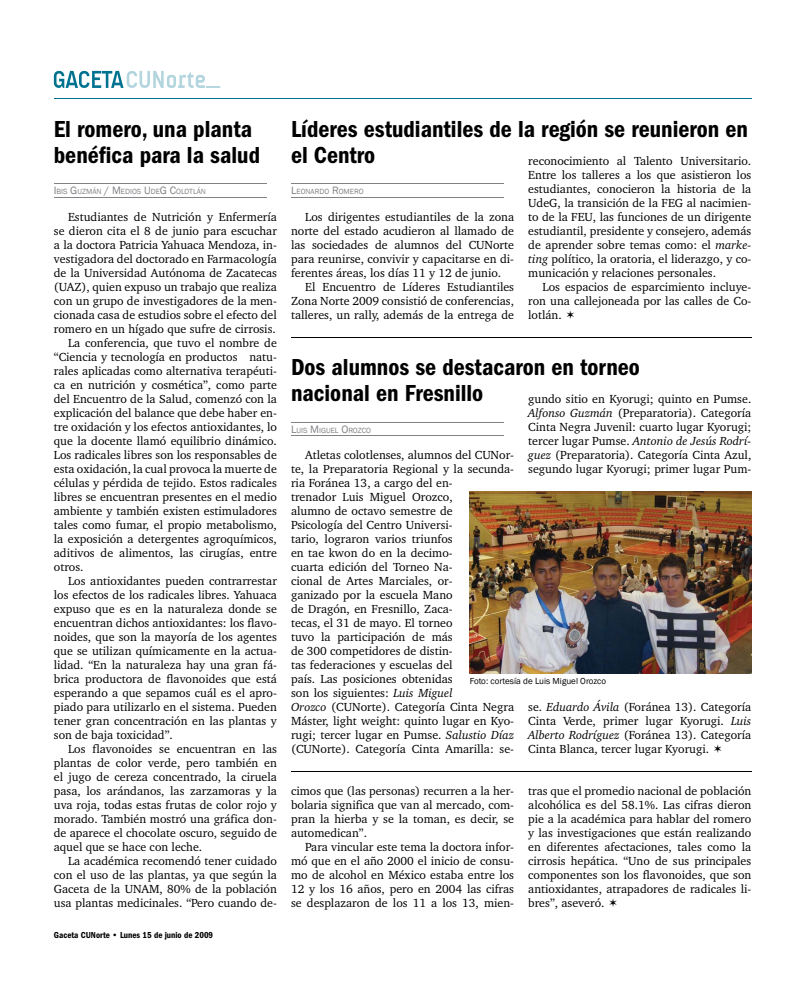
<style>
.page{position:relative;width:808px;height:1007px;background:#fff}
.page>*{position:absolute;margin:0;border:0;box-sizing:border-box;transform-origin:0 0}
.t1{font:24px/26px "ITC Franklin Gothic Std Dm Cd";color:#000}
.t2{font:12px/14px "Charter BT";color:#000;text-align:justify}
.t3{font:9px "ITC Franklin Gothic Std Dm Cd";color:#000}
.t4{font:9px "Franklin Gothic";color:#000}
.t5{font:7.7px "Franklin Gothic";color:#808285}
.s1{font-style:italic}
.s2{font-size:11px}
.s3{font-family:"ITC Franklin Gothic Std";font-weight:600}
</style>
<div class="page">
<hr style="left:54px;top:98px;width:697px;height:1px;background:#00728f">
<hr style="left:291px;top:337px;width:460px;height:1px;background:#000">
<hr style="left:291px;top:771px;width:460px;height:1px;background:#000">
<img style="left:470px;top:491px;width:281px;height:182px">
<hr style="left:291px;top:421px;width:213px;height:1px;background:#808285">
<hr style="left:291px;top:435px;width:213px;height:1px;background:#808285">
<hr style="left:54px;top:183px;width:212px;height:1px;background:#808285">
<hr style="left:291px;top:183px;width:213px;height:1px;background:#808285">
<hr style="left:54px;top:197px;width:212px;height:1px;background:#808285">
<hr style="left:291px;top:197px;width:213px;height:1px;background:#808285">
<svg style="left:54px;top:71px;width:166px;height:17px"></svg>
<h1 class="t1" style="left:54px;top:117px;width:208px">El romero, una planta benéfica para la salud</h1>
<h1 class="t1" style="left:291px;top:117px;width:458px">Líderes estudiantiles de la región se reunieron en el Centro</h1>
<p class="t2" style="left:528px;top:155px;width:225px">reconocimiento al Talento Universitario.<br>Entre los talleres a los que asistieron los estudiantes, conocieron la historia de la UdeG, la transición de la FEG al nacimien&shy;to de la FEU, las funciones de un dirigente estudiantil, presidente y consejero, además de aprender sobre temas como: el <span class="s1">marke&shy;ting</span> político, la oratoria, el liderazgo, y co&shy;municación y relaciones personales.</p>
<p class="t2" style="left:528px;top:281px;width:225px;text-indent:14px">Los espacios de esparcimiento incluye&shy;ron una callejoneada por las calles de Co&shy;lotlán.</p>
<p class="t5" style="left:54px;top:187px;width:154px"><span class="s2">I</span>BIS <span class="s2">G</span>UZMÁN <span class="s2">/ M</span>EDIOS <span class="s2">U</span>DE<span class="s2">G C</span>OLOTLÁN</p>
<p class="t5" style="left:291px;top:187px;width:74px"><span class="s2">L</span>EONARDO <span class="s2">R</span>OMERO</p>
<p class="t2" style="left:68px;top:211px;width:210px">Estudiantes de Nutrición y Enfermería</p>
<p class="t2" style="left:54px;top:225px;width:225px">se dieron cita el 8 de junio para escuchar</p>
<p class="t2" style="left:54px;top:239px;width:225px">a la doctora Patricia Yahuaca Mendoza, in-</p>
<p class="t2" style="left:54px;top:253px;width:225px">vestigadora del doctorado en Farmacología</p>
<p class="t2" style="left:54px;top:267px;width:225px">de la Universidad Autónoma de Zacatecas</p>
<p class="t2" style="left:54px;top:281px;width:225px">(UAZ), quien expuso un trabajo que realiza</p>
<p class="t2" style="left:54px;top:295px;width:225px">con un grupo de investigadores de la men-</p>
<p class="t2" style="left:54px;top:309px;width:225px">cionada casa de estudios sobre el efecto del</p>
<p class="t2" style="left:54px;top:323px;width:223px">romero en un hígado que sufre de cirrosis.</p>
<p class="t2" style="left:68px;top:337px;width:210px">La conferencia, que tuvo el nombre de</p>
<p class="t2" style="left:54px;top:351px;width:225px">“Ciencia y tecnología en productos natu-</p>
<p class="t2" style="left:54px;top:365px;width:225px">rales aplicadas como alternativa terapéuti-</p>
<p class="t2" style="left:54px;top:379px;width:225px">ca en nutrición y cosmética”, como parte</p>
<p class="t2" style="left:54px;top:393px;width:225px">del Encuentro de la Salud, comenzó con la</p>
<p class="t2" style="left:54px;top:407px;width:225px">explicación del balance que debe haber en-</p>
<p class="t2" style="left:54px;top:421px;width:225px">tre oxidación y los efectos antioxidantes, lo</p>
<p class="t2" style="left:54px;top:435px;width:225px">que la docente llamó equilibrio dinámico.</p>
<p class="t2" style="left:54px;top:449px;width:225px">Los radicales libres son los responsables de</p>
<p class="t2" style="left:54px;top:463px;width:225px">esta oxidación, la cual provoca la muerte de</p>
<p class="t2" style="left:54px;top:477px;width:225px">células y pérdida de tejido. Estos radicales</p>
<p class="t2" style="left:54px;top:491px;width:225px">libres se encuentran presentes en el medio</p>
<p class="t2" style="left:54px;top:505px;width:225px">ambiente y también existen estimuladores</p>
<p class="t2" style="left:54px;top:519px;width:225px">tales como fumar, el propio metabolismo,</p>
<p class="t2" style="left:54px;top:533px;width:225px">la exposición a detergentes agroquímicos,</p>
<p class="t2" style="left:54px;top:547px;width:225px">aditivos de alimentos, las cirugías, entre</p>
<p class="t2" style="left:54px;top:561px;width:31px">otros.</p>
<p class="t2" style="left:68px;top:575px;width:210px">Los antioxidantes pueden contrarrestar</p>
<p class="t2" style="left:54px;top:589px;width:225px">los efectos de los radicales libres. Yahuaca</p>
<p class="t2" style="left:54px;top:603px;width:225px">expuso que es en la naturaleza donde se</p>
<p class="t2" style="left:54px;top:617px;width:225px">encuentran dichos antioxidantes: los flavo-</p>
<p class="t2" style="left:54px;top:631px;width:225px">noides, que son la mayoría de los agentes</p>
<p class="t2" style="left:54px;top:645px;width:225px">que se utilizan químicamente en la actua-</p>
<p class="t2" style="left:54px;top:659px;width:225px">lidad. “En la naturaleza hay una gran fá-</p>
<p class="t2" style="left:54px;top:673px;width:225px">brica productora de flavonoides que está</p>
<p class="t2" style="left:54px;top:687px;width:225px">esperando a que sepamos cuál es el apro-</p>
<p class="t2" style="left:54px;top:701px;width:225px">piado para utilizarlo en el sistema. Pueden</p>
<p class="t2" style="left:54px;top:715px;width:225px">tener gran concentración en las plantas y</p>
<p class="t2" style="left:54px;top:729px;width:120px">son de baja toxicidad”.</p>
<p class="t2" style="left:68px;top:743px;width:210px">Los flavonoides se encuentran en las</p>
<p class="t2" style="left:54px;top:757px;width:225px">plantas de color verde, pero también en</p>
<p class="t2" style="left:54px;top:771px;width:225px">el jugo de cereza concentrado, la ciruela</p>
<p class="t2" style="left:54px;top:785px;width:225px">pasa, los arándanos, las zarzamoras y la</p>
<p class="t2" style="left:54px;top:799px;width:225px">uva roja, todas estas frutas de color rojo y</p>
<p class="t2" style="left:54px;top:813px;width:225px">morado. También mostró una gráfica don-</p>
<p class="t2" style="left:54px;top:827px;width:225px">de aparece el chocolate oscuro, seguido de</p>
<p class="t2" style="left:54px;top:841px;width:150px">aquel que se hace con leche.</p>
<p class="t2" style="left:68px;top:855px;width:210px">La académica recomendó tener cuidado</p>
<p class="t2" style="left:54px;top:869px;width:225px">con el uso de las plantas, ya que según la</p>
<p class="t2" style="left:54px;top:883px;width:225px">Gaceta de la UNAM, 80% de la población</p>
<p class="t2" style="left:54px;top:897px;width:225px">usa plantas medicinales. “Pero cuando de-</p>
<p class="t2" style="left:291px;top:211px;width:225px;text-indent:14px">Los dirigentes estudiantiles de la zona norte del estado acudieron al llamado de las sociedades de alumnos del CUNorte para reunirse, convivir y capacitarse en di&shy;ferentes áreas, los días 11 y 12 de junio.</p>
<p class="t2" style="left:291px;top:281px;width:225px;text-indent:14px">El Encuentro de Líderes Estudiantiles Zona Norte 2009 consistió de conferencias, talleres, un rally, además de la entrega de</p>
<h1 class="t1" style="left:291px;top:355px;width:350px">Dos alumnos se destacaron en torneo nacional en Fresnillo</h1>
<p class="t2" style="left:528px;top:393px;width:225px">gundo sitio en Kyorugi; quinto en Pumse.<br><span class="s1">Alfonso Guzmán</span> (Preparatoria). Categoría Cinta Negra Juvenil: cuarto lugar Kyorugi; tercer lugar Pumse. <span class="s1">Antonio de Jesús Rodrí&shy;guez</span> (Preparatoria). Categoría Cinta Azul, segundo lugar Kyorugi; primer lugar Pum-</p>
<p class="t5" style="left:291px;top:425px;width:82px"><span class="s2">L</span>UIS <span class="s2">M</span>IGUEL <span class="s2">O</span>ROZCO</p>
<p class="t2" style="left:291px;top:449px;width:225px;text-align:left;text-indent:14px">Atletas colotlenses, alumnos del CUNor&shy;te, la Preparatoria Regional y la secunda&shy;ria Foránea 13, a cargo del en-<br>trenador Luis Miguel Orozco,<br>alumno de octavo semestre de<br>Psicología del Centro Universi-<br>tario, lograron varios triunfos<br>en tae kwon do en la decimo-<br>cuarta edición del Torneo Na-<br>cional de Artes Marciales, or-<br>ganizado por la escuela Mano<br>de Dragón, en Fresnillo, Zaca-<br>tecas, el 31 de mayo. El torneo<br>tuvo la participación de más<br>de 300 competidores de distin-<br>tas federaciones y escuelas del<br>país. Las posiciones obtenidas<br>son los siguientes: <span class="s1">Luis Miguel<br>Orozco</span> (CUNorte). Categoría Cinta Negra Máster, light weight: quinto lugar en Kyo&shy;rugi; tercer lugar en Pumse. <span class="s1">Salustio Díaz </span>(CUNorte). Categoría Cinta Amarilla: se-</p>
<p class="t4" style="left:470px;top:675px;width:138px">Foto: cortesía de Luis Miguel Orozco</p>
<p class="t2" style="left:528px;top:701px;width:225px">se. <span class="s1">Eduardo Ávila</span> (Foránea 13). Categoría Cinta Verde, primer lugar Kyorugi. <span class="s1">Luis Alberto Rodríguez</span> (Foránea 13). Categoría Cinta Blanca, tercer lugar Kyorugi.</p>
<p class="t2" style="left:291px;top:785px;width:225px">cimos que (las personas) recurren a la her&shy;bolaria significa que van al mercado, com&shy;pran la hierba y se la toman, es decir, se automedican”.</p>
<p class="t2" style="left:291px;top:841px;width:225px;text-indent:14px">Para vincular este tema la doctora infor&shy;mó que en el año 2000 el inicio de consu&shy;mo de alcohol en México estaba entre los 12 y los 16 años, pero en 2004 las cifras se desplazaron de los 11 a los 13, mien-</p>
<p class="t2" style="left:528px;top:785px;width:225px">tras que el promedio nacional de población alcohólica es del 58.1%. Las cifras dieron pie a la académica para hablar del romero y las investigaciones que están realizando en diferentes afectaciones, tales como la cirrosis hepática. “Uno de sus principales componentes son los flavonoides, que son antioxidantes, atrapadores de radicales li&shy;bres”, aseveró.</p>
<p class="t3" style="left:54px;top:931px;width:161px">Gaceta CUNorte <span class="s3">•</span> Lunes 15 de junio de 2009</p>
</div>
